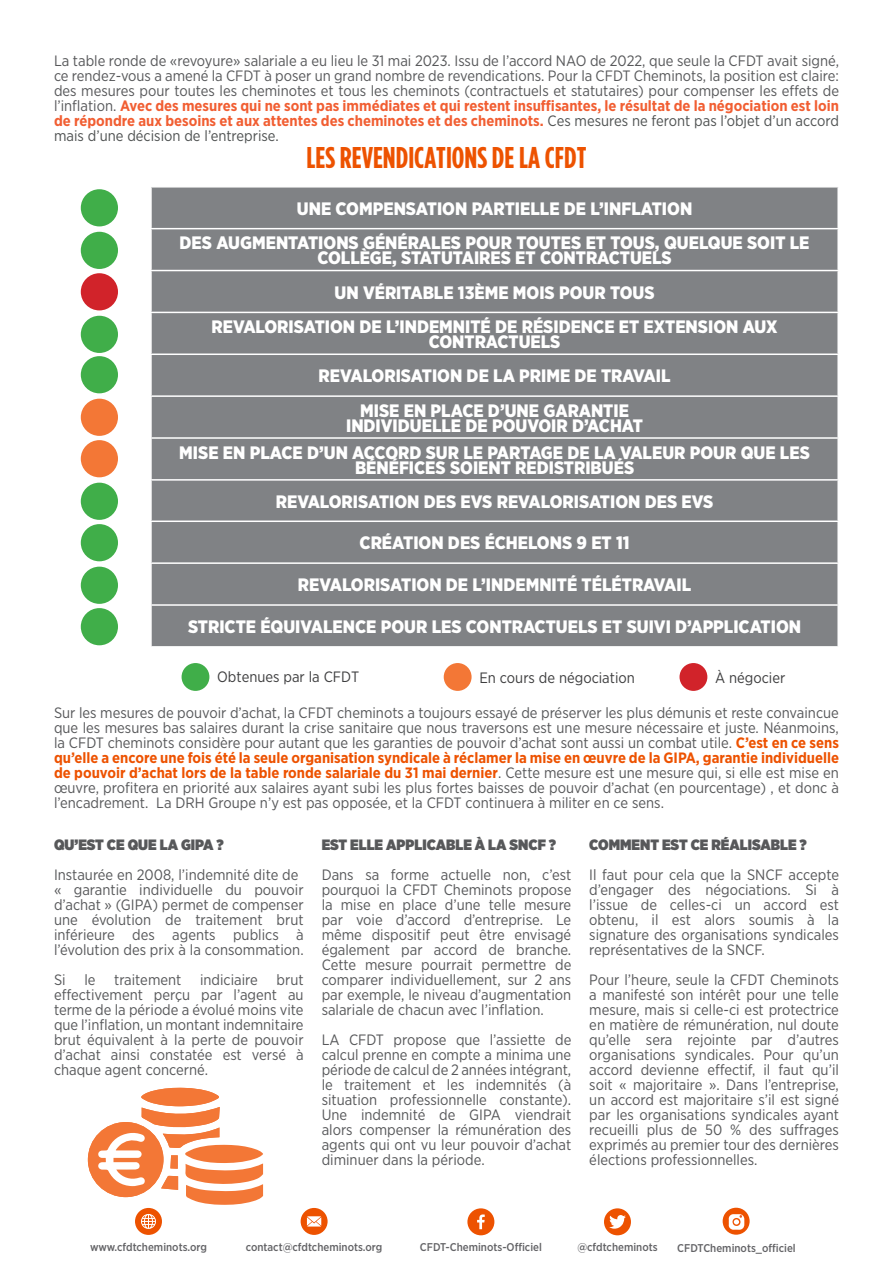
<style>
.page{position:relative;width:893px;height:1263px;background:#fff}
.page>*{position:absolute;margin:0;border:0;box-sizing:border-box;transform-origin:0 0}
.TEXTE_ARTICLE_SECOND{font:700 30px "Gotham Condensed";color:#ed5200}
.t1{font:900 18px/15px "Gotham Narrow";color:#fff;text-align:center}
.Style_de_paragraphe{font:15px/15px "Gotham Narrow";color:#57585a;text-align:justify}
.Style_de_paragraphe-2{font:900 15px "Gotham Narrow";color:#57585a}
.TEXTE_ARTICLE_SECOND-2{font:15px "Gotham Narrow";color:#3e3e3f}
.t2{font:500 11.25px "Gotham Narrow";color:#636366}
.s1{font-weight:700;color:#f15e32}
.s2{color:#4f5252}
.s3{font-weight:700;color:#ed5200}
</style>
<div class="page">
<div style="left:152px;top:188px;width:685px;height:458px;background:#808285"></div>
<hr style="left:151px;top:228px;width:688px;height:1px;background:#fff">
<hr style="left:151px;top:270px;width:688px;height:1px;background:#fff">
<hr style="left:151px;top:312px;width:688px;height:1px;background:#fff">
<hr style="left:151px;top:353px;width:688px;height:2px;background:#fff">
<hr style="left:151px;top:395px;width:688px;height:2px;background:#fff">
<hr style="left:151px;top:437px;width:688px;height:2px;background:#fff">
<hr style="left:151px;top:479px;width:688px;height:2px;background:#fff">
<hr style="left:151px;top:520px;width:688px;height:2px;background:#fff">
<hr style="left:151px;top:562px;width:688px;height:2px;background:#fff">
<hr style="left:151px;top:604px;width:688px;height:2px;background:#fff">
<div style="left:81px;top:189px;width:37px;height:37px;background:#40ae49;border-radius:50%"></div>
<div style="left:81px;top:232px;width:37px;height:37px;background:#40ae49;border-radius:50%"></div>
<div style="left:444px;top:663px;width:28px;height:28px;background:#f37736;border-radius:50%"></div>
<div style="left:182px;top:663px;width:27px;height:28px;background:#40ae49;border-radius:50%"></div>
<div style="left:679px;top:663px;width:28px;height:28px;background:#d1232a;border-radius:50%"></div>
<div style="left:81px;top:273px;width:37px;height:37px;background:#d1232a;border-radius:50%"></div>
<div style="left:81px;top:316px;width:37px;height:37px;background:#40ae49;border-radius:50%"></div>
<div style="left:81px;top:356px;width:37px;height:37px;background:#40ae49;border-radius:50%"></div>
<div style="left:81px;top:399px;width:37px;height:37px;background:#f37736;border-radius:50%"></div>
<div style="left:81px;top:440px;width:37px;height:37px;background:#f37736;border-radius:50%"></div>
<div style="left:81px;top:483px;width:37px;height:37px;background:#40ae49;border-radius:50%"></div>
<div style="left:81px;top:524px;width:37px;height:37px;background:#40ae49;border-radius:50%"></div>
<div style="left:81px;top:567px;width:37px;height:37px;background:#40ae49;border-radius:50%"></div>
<div style="left:81px;top:608px;width:37px;height:37px;background:#40ae49;border-radius:50%"></div>
<div style="left:135px;top:1208px;width:27px;height:27px;background:#ed5200;border-radius:50%"></div>
<svg style="left:141px;top:1214px;width:15px;height:15px"></svg>
<div style="left:301px;top:1208px;width:27px;height:27px;background:#ed5200;border-radius:50%"></div>
<svg style="left:307px;top:1216px;width:14px;height:10px"></svg>
<div style="left:467px;top:1208px;width:27px;height:27px;background:#ed5200;border-radius:50%"></div>
<svg style="left:477px;top:1214px;width:8px;height:15px"></svg>
<div style="left:604px;top:1208px;width:27px;height:27px;background:#ed5200;border-radius:50%"></div>
<svg style="left:609px;top:1215px;width:17px;height:14px"></svg>
<div style="left:723px;top:1208px;width:27px;height:27px;background:#ed5200;border-radius:50%"></div>
<svg style="left:728px;top:1214px;width:16px;height:16px"></svg>
<svg style="left:88px;top:1087px;width:175px;height:118px"></svg>
<p class="Style_de_paragraphe" style="left:54px;top:53px;width:787px">La table ronde de «revoyure» salariale a eu lieu le 31 mai 2023. Issu de l’accord NAO de 2022, que seule la CFDT avait signé, ce rendez-vous a amené la CFDT à poser un grand nombre de revendications. Pour la CFDT Cheminots, la position est claire: des mesures pour toutes les cheminotes et tous les cheminots (contractuels et statutaires) pour compenser les effets de l’inflation. <span class="s1">Avec des mesures qui ne sont pas immédiates et qui restent insuffisantes, le résultat de la négociation est loin de répondre aux besoins et aux attentes des cheminotes et des cheminots.</span> <span class="s2">Ces mesures ne feront pas l’objet d’un accord mais d’une décision de l’entreprise.</span></p>
<p class="TEXTE_ARTICLE_SECOND" style="left:306px;top:139px;width:282px">LES REVENDICATIONS DE LA CFDT</p>
<p class="t1" style="left:297px;top:201px;width:397px">UNE COMPENSATION PARTIELLE DE L’INFLATION</p>
<p class="t1" style="left:180px;top:235px;width:631px">DES AUGMENTATIONS GÉNÉRALES POUR TOUTES ET TOUS, QUELQUE SOIT LE<br>COLLÈGE, STATUTAIRES ET CONTRACTUELS</p>
<p class="t1" style="left:335px;top:285px;width:321px">UN VÉRITABLE 13ÈME MOIS POUR TOUS</p>
<p class="t1" style="left:211px;top:319px;width:568px">REVALORISATION DE L’INDEMNITÉ DE RÉSIDENCE ET EXTENSION AUX<br>CONTRACTUELS</p>
<p class="t1" style="left:319px;top:368px;width:353px">REVALORISATION DE LA PRIME DE TRAVAIL</p>
<p class="t1" style="left:360px;top:403px;width:270px">MISE EN PLACE D’UNE GARANTIE</p>
<p class="t1" style="left:346px;top:418px;width:298px">INDIVIDUELLE DE POUVOIR D’ACHAT</p>
<p class="t1" style="left:179px;top:445px;width:632px">MISE EN PLACE D’UN ACCORD SUR LE PARTAGE DE LA VALEUR POUR QUE LES<br>BÉNÉFICES SOIENT REDISTRIBUÉS</p>
<p class="t1" style="left:276px;top:494px;width:439px">REVALORISATION DES EVS REVALORISATION DES EVS</p>
<p class="t1" style="left:360px;top:535px;width:272px">CRÉATION DES ÉCHELONS 9 ET 11</p>
<p class="t1" style="left:298px;top:577px;width:395px">REVALORISATION DE L’INDEMNITÉ TÉLÉTRAVAIL</p>
<p class="t1" style="left:188px;top:619px;width:615px">STRICTE ÉQUIVALENCE POUR LES CONTRACTUELS ET SUIVI D’APPLICATION</p>
<p class="TEXTE_ARTICLE_SECOND-2" style="left:217px;top:668px;width:144px">Obtenues par la CFDT</p>
<p class="TEXTE_ARTICLE_SECOND-2" style="left:479px;top:668px;width:157px">En cours de négociation</p>
<p class="TEXTE_ARTICLE_SECOND-2" style="left:715px;top:668px;width:72px">À négocier</p>
<p class="Style_de_paragraphe" style="left:54px;top:705px;width:787px">Sur les mesures de pouvoir d’achat, la CFDT cheminots a toujours essayé de préserver les plus démunis et reste convaincue que les mesures bas salaires durant la crise sanitaire que nous traversons est une mesure nécessaire et juste. Néanmoins, la CFDT cheminots considère pour autant que les garanties de pouvoir d’achat sont aussi un combat utile. <span class="s3">C’est en ce sens qu’elle a encore une fois été la seule organisation syndicale à réclamer la mise en œuvre de la GIPA, garantie individuelle de pouvoir d’achat lors de la table ronde salariale du 31 mai dernier</span>. Cette mesure est une mesure qui, si elle est mise en œuvre, profitera en priorité aux salaires ayant subi les plus fortes baisses de pouvoir d’achat (en pourcentage) , et donc à l’encadrement. La DRH Groupe n’y est pas opposée, et la CFDT continuera à militer en ce sens.</p>
<p class="Style_de_paragraphe-2" style="left:54px;top:834px;width:171px">QU’EST CE QUE LA GIPA ?</p>
<p class="Style_de_paragraphe" style="left:54px;top:867px;width:246px">Instaurée en 2008, l’indemnité dite de</p>
<p class="Style_de_paragraphe" style="left:54px;top:882px;width:251px">« garantie individuelle du pouvoir d’achat » (GIPA) permet de compenser une évolution de traitement brut inférieure des agents publics à l’évolution des prix à la consommation.</p>
<p class="Style_de_paragraphe" style="left:54px;top:972px;width:251px">Si le traitement indiciaire brut effectivement perçu par l’agent au terme de la période a évolué moins vite que l’inflation, un montant indemnitaire brut équivalent à la perte de pouvoir d’achat ainsi constatée est versé à chaque agent concerné.</p>
<p class="Style_de_paragraphe-2" style="left:322px;top:834px;width:236px">EST ELLE APPLICABLE À LA SNCF ?</p>
<p class="Style_de_paragraphe" style="left:322px;top:867px;width:251px">Dans sa forme actuelle non, c’est pourquoi la CFDT Cheminots propose la mise en place d’une telle mesure par voie d’accord d’entreprise. Le même dispositif peut être envisagé également par accord de branche.<br>Cette mesure pourrait permettre de comparer individuellement, sur 2 ans par exemple, le niveau d’augmentation salariale de chacun avec l’inflation.</p>
<p class="Style_de_paragraphe" style="left:322px;top:1032px;width:251px">LA CFDT propose que l’assiette de calcul prenne en compte a minima une période de calcul de 2 années intégrant, le traitement et les indemnités (à situation professionnelle constante).<br>Une indemnité de GIPA viendrait alors compenser la rémunération des agents qui ont vu leur pouvoir d’achat diminuer dans la période.</p>
<p class="Style_de_paragraphe-2" style="left:589px;top:834px;width:219px">COMMENT EST CE RÉALISABLE ?</p>
<p class="Style_de_paragraphe" style="left:589px;top:867px;width:251px">Il faut pour cela que la SNCF accepte d’engager des négociations. Si à l’issue de celles-ci un accord est obtenu, il est alors soumis à la signature des organisations syndicales représentatives de la SNCF.</p>
<p class="Style_de_paragraphe" style="left:589px;top:972px;width:251px">Pour l’heure, seule la CFDT Cheminots a manifesté son intérêt pour une telle mesure, mais si celle-ci est protectrice en matière de rémunération, nul doute qu’elle sera rejointe par d’autres organisations syndicales. Pour qu’un accord devienne effectif, il faut qu’il soit « majoritaire ». Dans l’entreprise, un accord est majoritaire s’il est signé par les organisations syndicales ayant recueilli plus de 50 % des suffrages exprimés au premier tour des dernières élections professionnelles.</p>
<p class="t2" style="left:90px;top:1240px;width:118px">www.cfdtcheminots.org</p>
<p class="t2" style="left:246px;top:1240px;width:138px">contact@cfdtcheminots.org</p>
<p class="t2" style="left:420px;top:1240px;width:123px">CFDT-Cheminots-Officiel</p>
<p class="t2" style="left:577px;top:1240px;width:82px">@cfdtcheminots</p>
<p class="t2" style="left:677px;top:1241px;width:120px">CFDTCheminots_officiel</p>
</div>
